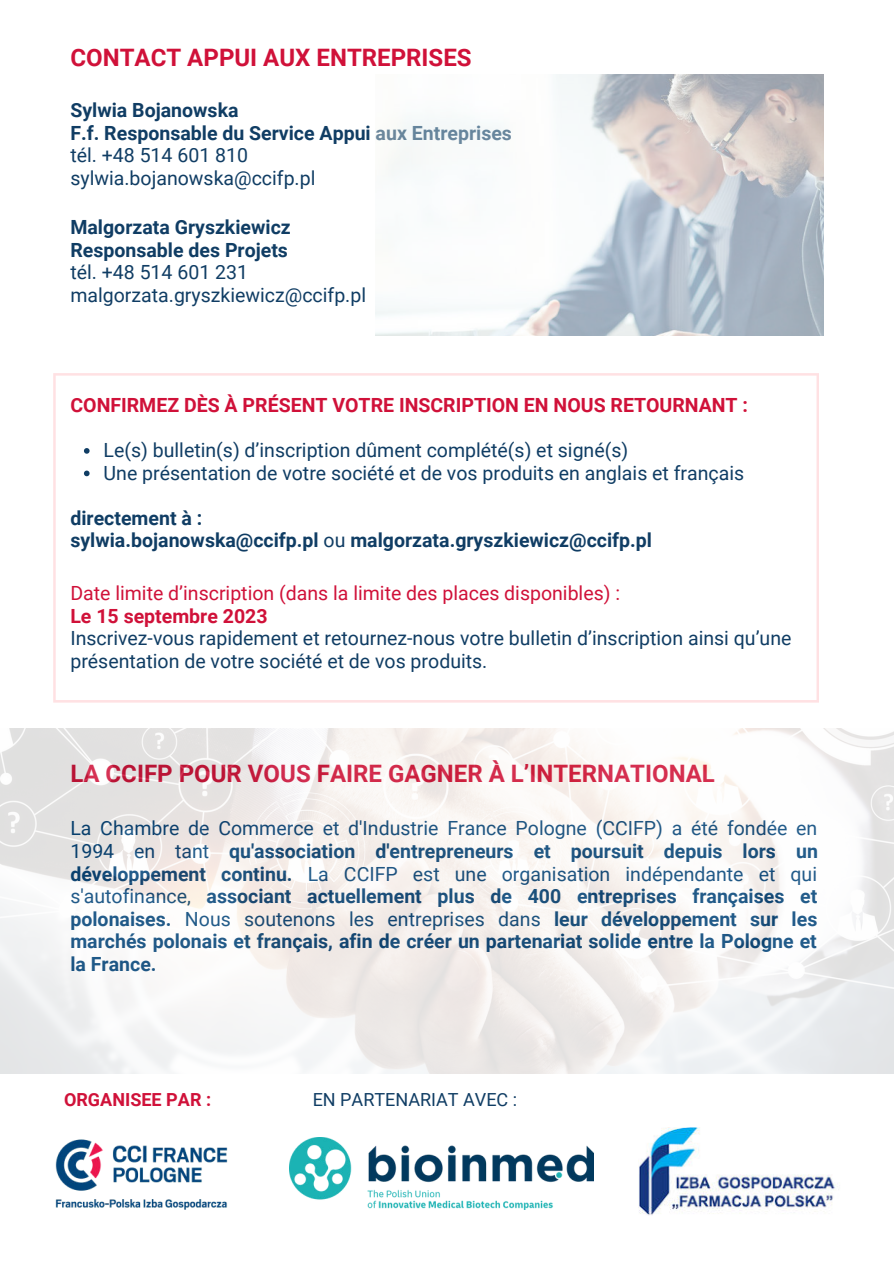
<style>
.page{position:relative;width:894px;height:1264px;background:#fff}
.page>*{position:absolute;margin:0;border:0;box-sizing:border-box;transform-origin:0 0}
.t1{font:700 24px "Roboto";color:#d01139}
.t2{font:700 19.5px/22.5px "Roboto";color:#004379;text-align:justify}
.t3{font:19.5px/22.5px "Roboto";color:#103d64}
.t4{font:700 19.5px/22.5px "Roboto";color:#103d64}
.t5{font:700 19.5px "Roboto";color:#d01139}
.t6{font:19.5px "Roboto";color:#d01139}
.t7{font:18px "Roboto";color:#103d64}
.t8{font:700 18px "Roboto";color:#d01139}
.s1{font-weight:400}
</style>
<div class="page">
<img style="left:55px;top:1139px;width:173px;height:70px">
<svg style="left:53px;top:373px;width:765px;height:329px"></svg>
<img style="left:376px;top:74px;width:447px;height:261px">
<img style="left:289px;top:1137px;width:304px;height:72px">
<img style="left:0;top:728px;width:893px;height:345px">
<img style="left:638px;top:1127px;width:198px;height:88px">
<p class="t1" style="left:70px;top:41px;width:402px">CONTACT APPUI AUX ENTREPRISES</p>
<p class="t4" style="left:70px;top:98px;width:443px">Sylwia Bojanowska<br>F.f. Responsable du Service Appui aux Entreprises</p>
<p class="t3" style="left:70px;top:143px;width:246px">tél. +48 514 601 810 sylwia.bojanowska@ccifp.pl</p>
<p class="t4" style="left:70px;top:215px;width:222px">Malgorzata Gryszkiewicz<br>Responsable des Projets</p>
<p class="t3" style="left:70px;top:260px;width:297px">tél. +48 514 601 231 malgorzata.gryszkiewicz@ccifp.pl</p>
<p class="t5" style="left:70px;top:391px;width:679px">CONFIRMEZ DÈS À PRÉSENT VOTRE INSCRIPTION EN NOUS RETOURNANT :</p>
<p class="t3" style="left:104px;top:438px;width:642px">Le(s) bulletin(s) d’inscription dûment complété(s) et signé(s)<br>Une présentation de votre société et de vos produits en anglais et français</p>
<p class="t4" style="left:70px;top:506px;width:583px">directement à :<br>sylwia.bojanowska@ccifp.pl <span class="s1">ou</span> malgorzata.gryszkiewicz@ccifp.pl</p>
<p class="t6" style="left:70px;top:580px;width:551px">Date limite d’inscription (dans la limite des places disponibles) :</p>
<p class="t5" style="left:70px;top:602px;width:199px">Le 15 septembre 2023</p>
<p class="t3" style="left:70px;top:626px;width:722px">Inscrivez-vous rapidement et retournez-nous votre bulletin d’inscription ainsi qu’une présentation de votre société et de vos produits.</p>
<p class="t1" style="left:70px;top:756px;width:645px">LA CCIFP POUR VOUS FAIRE GAGNER À L’INTERNATIONAL</p>
<p class="t2" style="left:70px;top:816px;width:748px"><span class="s1">La Chambre de Commerce et d'Industrie France Pologne (CCIFP) a été fondée en 1994 en tant</span> qu'association d'entrepreneurs et poursuit depuis lors un développement continu. <span class="s1">La CCIFP est une organisation indépendante et qui s'autofinance,</span> associant actuellement plus de 400 entreprises françaises et polonaises. <span class="s1">Nous soutenons les entreprises dans</span> leur développement sur les marchés polonais et français, afin de créer un partenariat solide entre la Pologne et la France.</p>
<p class="t8" style="left:64px;top:1087px;width:148px">ORGANISEE PAR :</p>
<p class="t7" style="left:312px;top:1087px;width:206px">EN PARTENARIAT AVEC :</p>
</div>
